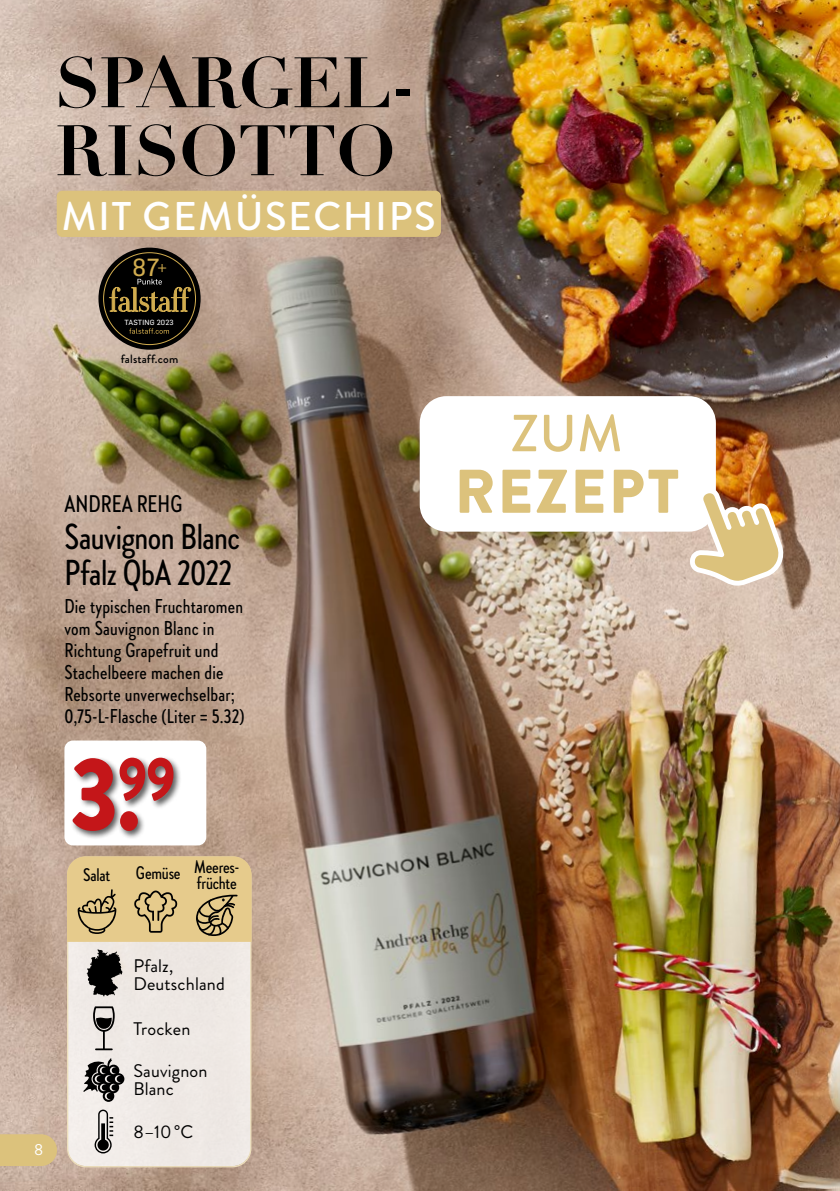
<style>
.page{position:relative;width:840px;height:1191px;background:#fff}
.page>*{position:absolute;margin:0;border:0;box-sizing:border-box;transform-origin:0 0}
.t1{font:900 104px "Brandon Grotesque";color:#c41619;scale:.9 1}
.t2{font:700 70px/68px "Didot LT Std";letter-spacing:-.01em;color:#000}
.t3{font:900 61.6px "Brandon Grotesque";letter-spacing:.035em;color:#dcc27c}
.t4{font:500 52px "Brandon Grotesque";color:#dcc27c}
.t5{font:500 40px "Brandon Grotesque";letter-spacing:.04em;color:#fff}
.t6{font:500 36px/36px "Brandon Grotesque Cond";letter-spacing:-.015em;color:#000}
.t7{font:24.2px "Flama Basic";color:#d1ac4f}
.t8{font:500 24px "Brandon Grotesque Cond";color:#000}
.t9{font:500 20px/22px "Brandon Grotesque Cond";letter-spacing:.01em;color:#000}
.t10{font:18.2px/18.2px "Brandon Grotesque";letter-spacing:.01em;color:#000}
.t11{font:500 18.2px/15.6px "Brandon Grotesque Cond";letter-spacing:-.01em;color:#000}
.t12{font:16px "Brandon Grotesque";color:#fff}
.t13{font:500 12px "Brandon Grotesque";letter-spacing:.01em;color:#000}
.t14{font:7.4px "Flama Basic";letter-spacing:.025em;color:#fff}
.s1{font-size:15.6px}
</style>
<div class="page">
<img style="left:0;top:0;width:839px;height:1191px">
<svg style="left:98px;top:248px;width:102px;height:102px;background:#201b10"></svg>
<div style="left:103px;top:253px;width:92px;height:91px;background:#000;border-radius:50%"></div>
<svg style="left:109px;top:279px;width:82px;height:33px"></svg>
<svg style="left:129px;top:328px;width:40px;height:6px"></svg>
<div style="left:57px;top:191px;width:383px;height:46px;background:#dcc27c;border-radius:6px"></div>
<svg style="left:0;top:1134px;width:57px;height:32px;background:#dac07e"></svg>
<div style="left:67px;top:857px;width:184px;height:309px;background:#efe9e5;border-radius:18px"></div>
<div style="left:67px;top:856px;width:184px;height:311px;border:1px solid #eddfbb;border-radius:18px"></div>
<svg style="left:93px;top:1006px;width:22px;height:44px"></svg>
<svg style="left:83px;top:1058px;width:41px;height:43px"></svg>
<svg style="left:94px;top:1109px;width:19px;height:44px"></svg>
<svg style="left:86px;top:949px;width:36px;height:47px"></svg>
<div style="left:64px;top:740px;width:142px;height:105px;background:#fff;border-radius:8px"></div>
<div style="left:70px;top:755px;width:111px;height:84px;background:#000;opacity:.64"></div>
<div style="left:419px;top:396px;width:296px;height:135px;background:#fff;border-radius:27px"></div>
<svg style="left:689px;top:488px;width:94px;height:98px"></svg>
<svg style="left:67px;top:856px;width:184px;height:86px;background:#d3bb81"></svg>
<h2 class="t2" style="left:55px;top:50px;width:362px">SPARGEL-<br>RISOTTO</h2>
<h3 class="t5" style="left:62px;top:188px;width:375px">MIT GEMÜSECHIPS</h3>
<p class="t7" style="left:132px;top:250px;width:35px">87<span class="s1">+</span></p>
<p class="t14" style="left:124px;top:317px;width:51px">TASTING 2023</p>
<p class="t13" style="left:121px;top:351px;width:59px">falstaff.com</p>
<p class="t8" style="left:64px;top:488px;width:119px">ANDREA REHG</p>
<h3 class="t6" style="left:64px;top:518px;width:177px">Sauvignon Blanc<br>Pfalz QbA 2022</h3>
<p class="t9" style="left:64px;top:595px;width:181px">Die typischen Fruchtaromen vom Sauvignon Blanc in<br>Richtung Grapefruit und<br>Stachelbeere machen die<br>Rebsorte unverwechselbar;<br>0,75-L-Flasche (Liter = 5.32)</p>
<h1 class="t1" style="left:70px;top:720px;width:118px">3.<sup>99</sup></h1>
<p class="t11" style="left:83px;top:866px;width:29px">Salat</p>
<p class="t11" style="left:136px;top:864px;width:46px">Gemüse</p>
<p class="t11" style="left:194px;top:859px;width:47px">Meeres&shy;früchte</p>
<h3 class="t4" style="left:510px;top:397px;width:113px">ZUM</h3>
<h3 class="t3" style="left:454px;top:448px;width:226px">REZEPT</h3>
<p class="t12" style="left:34px;top:1139px;width:11px">8</p>
<p class="t10" style="left:133px;top:957px;width:93px">Pfalz,<br>Deutschland</p>
<p class="t10" style="left:133px;top:1019px;width:58px">Trocken</p>
<p class="t10" style="left:133px;top:1062px;width:76px">Sauvignon<br>Blanc</p>
<p class="t10" style="left:133px;top:1122px;width:61px">8–10 °C</p>
</div>
